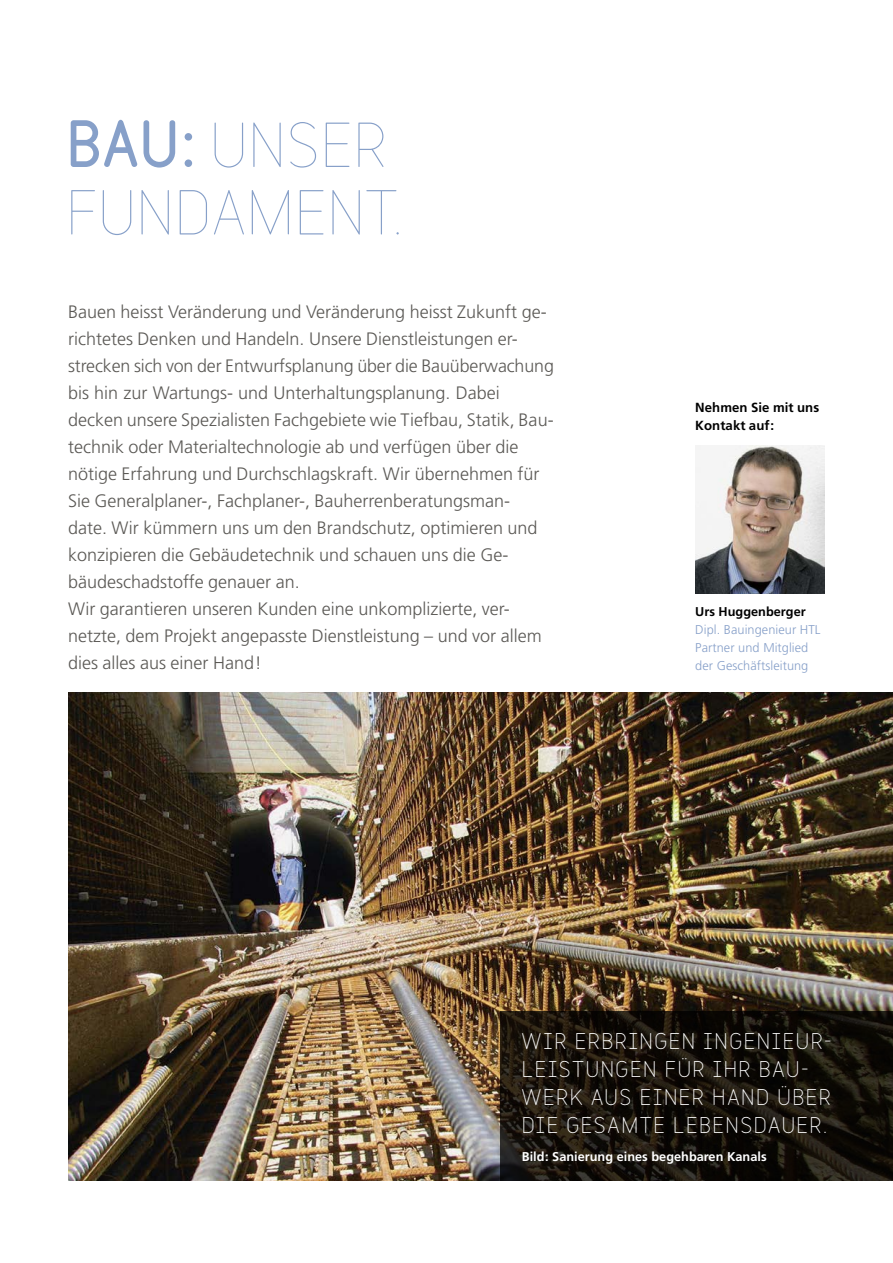
<style>
.page{position:relative;width:893px;height:1263px;background:#fff}
.page>*{position:absolute;margin:0;border:0;box-sizing:border-box;transform-origin:0 0}
.t1{font:300 60px/67.5px "Variable";letter-spacing:.02em;color:#87a0c9}
.Lead_Orange{font:21px/28px "Variable";letter-spacing:.075em;color:#fff}
.Grundtext{font:300 18px/27px "Frutiger LT Std";color:#5b5955}
.Grundtext-2{font:700 13.2px/18.8px "Frutiger LT Std";letter-spacing:.005em;color:#000}
.t2{font:300 12.75px/18px "Frutiger LT Std";letter-spacing:.005em;color:#87a0c9}
.t3{font:700 12.75px "Frutiger LT Std";color:#fff}
.s1{font-weight:900;font-size:57px}
.s2{font-weight:700;color:#000}
</style>
<div class="page">
<img style="left:68px;top:693px;width:825px;height:487px">
<img style="left:695px;top:446px;width:130px;height:147px">
<svg style="left:501px;top:1011px;width:392px;height:169px;background:#17120b"></svg>
<p class="t1" style="left:66px;top:111px;width:337px"><span class="s1">BAU:</span> UNSER<br>FUNDAMENT.</p>
<p class="Grundtext" style="left:68px;top:298px;width:487px">Bauen heisst Veränderung und Veränderung heisst Zukunft ge&shy;richtetes Denken und Handeln. Unsere Dienstleistungen er&shy;strecken sich von der Entwurfsplanung über die Bauüberwachung bis hin zur Wartungs- und Unterhaltungsplanung. Dabei decken unsere Spezialisten Fachgebiete wie Tiefbau, Statik, Bau&shy;technik oder Materialtechnologie ab und verfügen über die nötige Erfahrung und Durchschlagskraft. Wir übernehmen für Sie Generalplaner-, Fachplaner-, Bauherrenberatungsman-<br>date. Wir kümmern uns um den Brandschutz, optimieren und konzipieren die Gebäudetechnik und schauen uns die Ge&shy;bäudeschadstoffe genauer an.</p>
<p class="Grundtext" style="left:68px;top:595px;width:475px">Wir garantieren unseren Kunden eine unkomplizierte, ver&shy;netzte, dem Projekt angepasste Dienstleistung – und vor allem dies alles aus einer Hand!</p>
<p class="t2" style="left:695px;top:602px;width:127px"><span class="s2">Urs Huggenberger<br></span>Dipl. Bauingenieur HTL</p>
<p class="Grundtext-2" style="left:695px;top:398px;width:125px">Nehmen Sie mit uns<br>Kontakt auf:</p>
<p class="t2" style="left:695px;top:638px;width:115px">Partner und Mitglied der Geschäftsleitung</p>
<p class="Lead_Orange" style="left:522px;top:1026px;width:311px">WIR ERBRINGEN INGENIEUR-<br>LEISTUNGEN FÜR IHR BAU-<br>WERK AUS EINER HAND ÜBER<br>DIE GESAMTE LEBENSDAUER.</p>
<p class="t3" style="left:522px;top:1149px;width:246px">Bild: Sanierung eines begehbaren Kanals</p>
</div>
